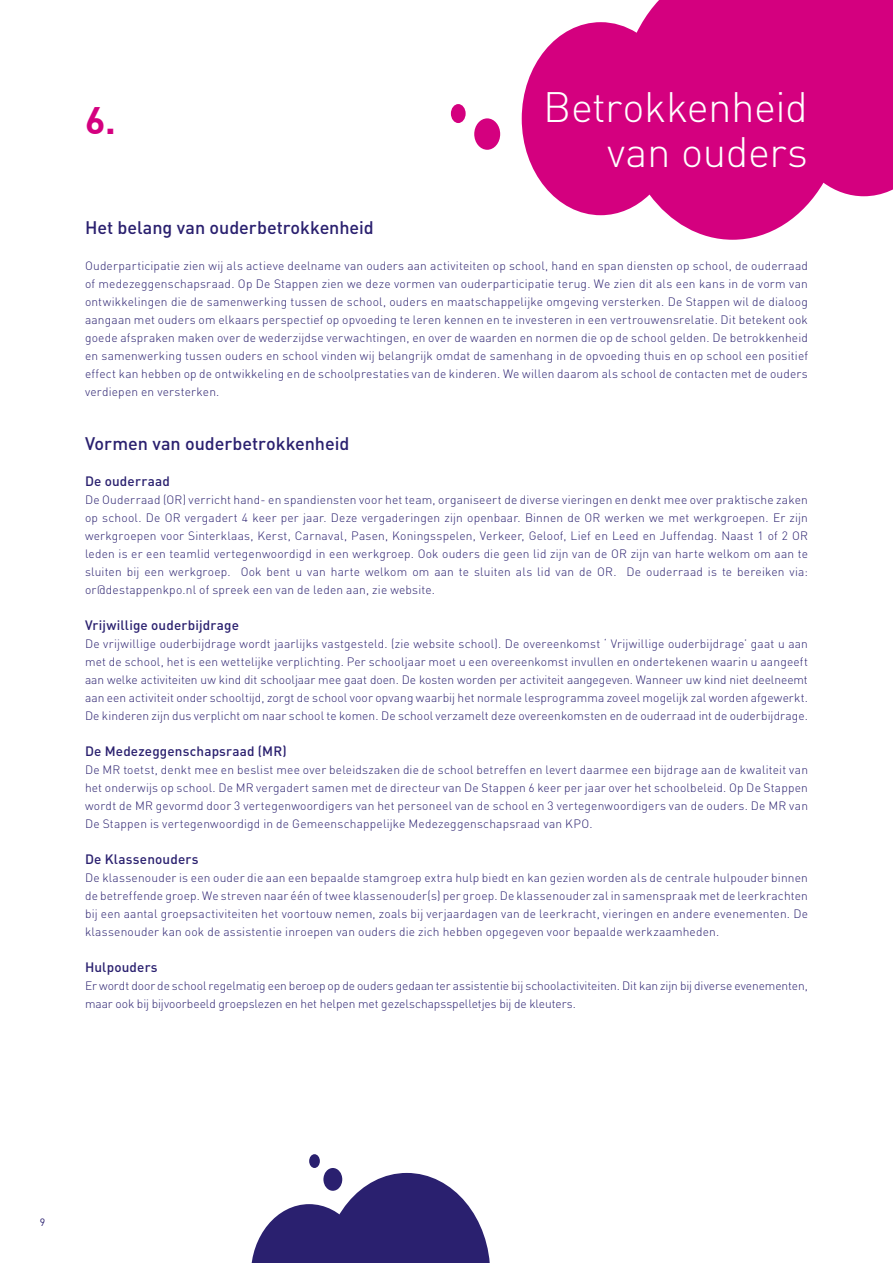
<style>
.page{position:relative;width:893px;height:1263px;background:#fff}
.page>*{position:absolute;margin:0;border:0;box-sizing:border-box;transform-origin:0 0}
.t1{font:300 42px/45px "DIN Pro";letter-spacing:-.01em;color:#fff;text-align:right}
.t2{font:37.5px "DIN Bold";color:#d4007f}
.t3{font:500 18px "DIN Pro";letter-spacing:-.005em;color:#2a206f}
.t4{font:500 13.5px "DIN Pro";letter-spacing:.01em;color:#2a206f}
.t5{font:300 12px/18px "DIN Pro";letter-spacing:.005em;color:#2a206f;text-align:justify}
.t6{font:10.5px "DIN";color:#2a206f}
</style>
<div class="page">
<svg style="left:522px;top:0;width:371px;height:240px;fill:#d4007f"></svg>
<div style="left:729px;top:0;width:164px;height:134px;background:#d4007f"></div>
<div style="left:474px;top:118px;width:26px;height:32px;background:#d4007f;border-radius:50%"></div>
<div style="left:451px;top:104px;width:15px;height:19px;background:#d4007f;border-radius:50%"></div>
<div style="left:323px;top:1168px;width:19px;height:23px;background:#2a206f;border-radius:50%"></div>
<svg style="left:251px;top:1173px;width:239px;height:90px"></svg>
<div style="left:309px;top:1154px;width:11px;height:14px;background:#2a206f;border-radius:50%"></div>
<h2 class="t2" style="left:85px;top:96px;width:32px">6.</h2>
<h1 class="t1" style="left:543px;top:83px;width:266px">Betrokkenheid van ouders</h1>
<h3 class="t3" style="left:85px;top:215px;width:290px">Het belang van ouderbetrokkenheid</h3>
<p class="t5" style="left:85px;top:256px;width:724px">Ouderparticipatie zien wij als actieve deelname van ouders aan activiteiten op school, hand en span diensten op school, de ouderraad of medezeggenschapsraad. Op De Stappen zien we deze vormen van ouderparticipatie terug. We zien dit als een kans in de vorm van ontwikkelingen die de samenwerking tussen de school, ouders en maatschappelijke omgeving versterken. De Stappen wil de dialoog aangaan met ouders om elkaars perspectief op opvoeding te leren kennen en te investeren in een vertrouwensrelatie. Dit betekent ook goede afspraken maken over de wederzijdse verwachtingen, en over de waarden en normen die op de school gelden. De betrokkenheid en samenwerking tussen ouders en school vinden wij belangrijk omdat de samenhang in de opvoeding thuis en op school een positief effect kan hebben op de ontwikkeling en de schoolprestaties van de kinderen. We willen daarom als school de contacten met de ouders verdiepen en versterken.</p>
<h3 class="t3" style="left:85px;top:431px;width:266px">Vormen van ouderbetrokkenheid</h3>
<p class="t4" style="left:85px;top:472px;width:86px">De ouderraad</p>
<p class="t5" style="left:85px;top:490px;width:724px">De Ouderraad (OR) verricht hand- en spandiensten voor het team, organiseert de diverse vieringen en denkt mee over praktische zaken op school. De OR vergadert 4 keer per jaar. Deze vergaderingen zijn openbaar. Binnen de OR werken we met werkgroepen. Er zijn werkgroepen voor Sinterklaas, Kerst, Carnaval, Pasen, Koningsspelen, Verkeer, Geloof, Lief en Leed en Juffendag. Naast 1 of 2 OR leden is er een teamlid vertegenwoordigd in een werkgroep. Ook ouders die geen lid zijn van de OR zijn van harte welkom om aan te sluiten bij een werkgroep. Ook bent u van harte welkom om aan te sluiten als lid van de OR. De ouderraad is te bereiken via: or@destappenkpo.nl of spreek een van de leden aan, zie website.</p>
<p class="t4" style="left:85px;top:616px;width:155px">Vrijwillige ouderbijdrage</p>
<p class="t5" style="left:85px;top:634px;width:724px">De vrijwillige ouderbijdrage wordt jaarlijks vastgesteld. (zie website school). De overeenkomst ‘ Vrijwillige ouderbijdrage’ gaat u aan met de school, het is een wettelijke verplichting. Per schooljaar moet u een overeenkomst invullen en ondertekenen waarin u aangeeft aan welke activiteiten uw kind dit schooljaar mee gaat doen. De kosten worden per activiteit aangegeven. Wanneer uw kind niet deelneemt aan een activiteit onder schooltijd, zorgt de school voor opvang waarbij het normale lesprogramma zoveel mogelijk zal worden afgewerkt.<br>De kinderen zijn dus verplicht om naar school te komen. De school verzamelt deze overeenkomsten en de ouderraad int de ouderbijdrage.</p>
<p class="t4" style="left:85px;top:742px;width:203px">De Medezeggenschapsraad (MR)</p>
<p class="t5" style="left:85px;top:760px;width:724px">De MR toetst, denkt mee en beslist mee over beleidszaken die de school betreffen en levert daarmee een bijdrage aan de kwaliteit van het onderwijs op school. De MR vergadert samen met de directeur van De Stappen 6 keer per jaar over het schoolbeleid. Op De Stappen wordt de MR gevormd door 3 vertegenwoordigers van het personeel van de school en 3 vertegenwoordigers van de ouders. De MR van De Stappen is vertegenwoordigd in de Gemeenschappelijke Medezeggenschapsraad van KPO.</p>
<p class="t4" style="left:85px;top:850px;width:115px">De Klassenouders</p>
<p class="t5" style="left:85px;top:868px;width:724px">De klassenouder is een ouder die aan een bepaalde stamgroep extra hulp biedt en kan gezien worden als de centrale hulpouder binnen de betreffende groep. We streven naar één of twee klassenouder(s) per groep. De klassenouder zal in samenspraak met de leerkrachten bij een aantal groepsactiviteiten het voortouw nemen, zoals bij verjaardagen van de leerkracht, vieringen en andere evenementen. De klassenouder kan ook de assistentie inroepen van ouders die zich hebben opgegeven voor bepaalde werkzaamheden.</p>
<p class="t4" style="left:85px;top:958px;width:74px">Hulpouders</p>
<p class="t5" style="left:85px;top:976px;width:724px">Er wordt door de school regelmatig een beroep op de ouders gedaan ter assistentie bij schoolactiviteiten. Dit kan zijn bij diverse evenementen, maar ook bij bijvoorbeeld groepslezen en het helpen met gezelschapsspelletjes bij de kleuters.</p>
<p class="t6" style="left:40px;top:1215px;width:7px">9</p>
</div>
